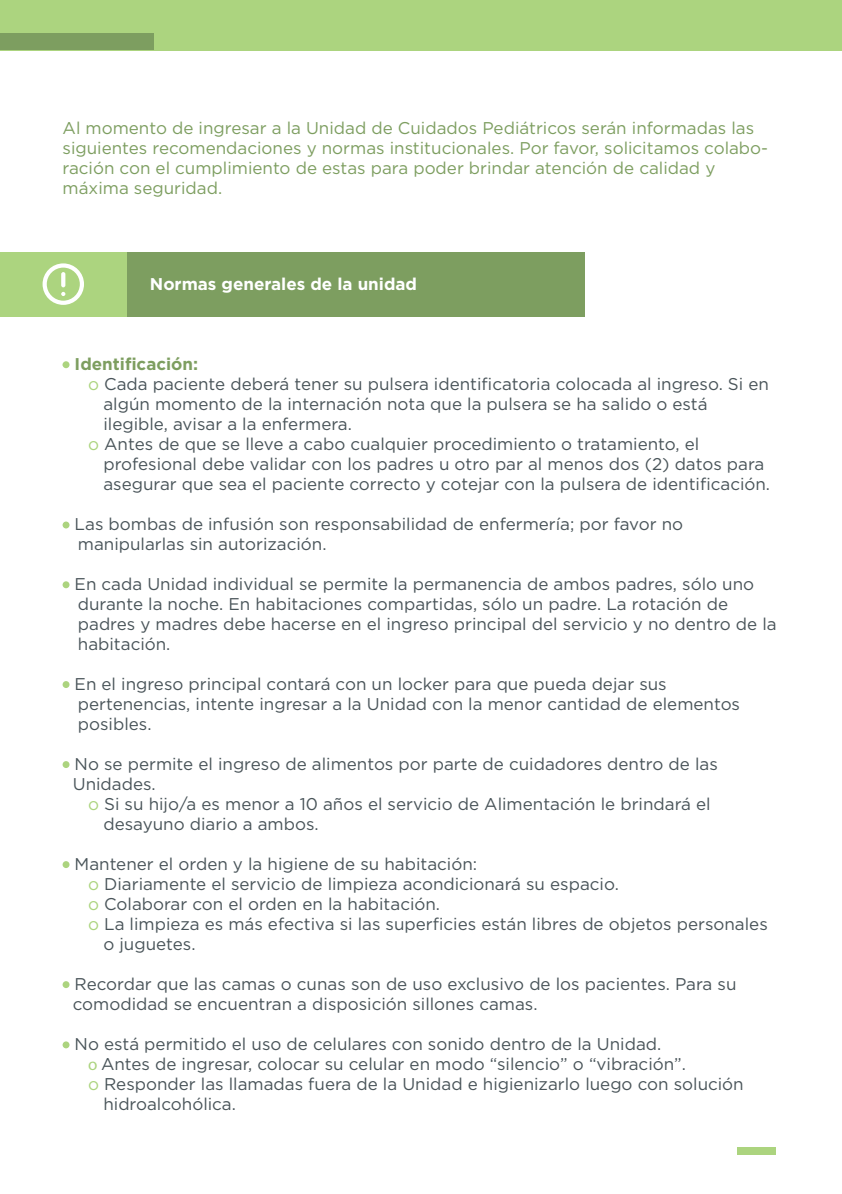
<style>
.page{position:relative;width:842px;height:1194px;background:#fff}
.page>*{position:absolute;margin:0;border:0;box-sizing:border-box;transform-origin:0 0}
.t1{font:17px/20px "Gotham";color:#495459}
.t2{font:17px/20px "Gotham";color:#7d9e60}
.t3{font:700 17px "Gotham";color:#fff}
.t4{font:700 17px "Gotham";color:#7d9e60}
.s1{color:#acd47f}
.s2{font-family:"Myriad Pro";color:#acd47f}
</style>
<div class="page">
<div style="left:0;top:0;width:842px;height:50px;background:#acd47f"></div>
<div style="left:0;top:33px;width:154px;height:17px;background:#7d9e60"></div>
<hr style="left:841px;top:660px;width:1px;height:64px;background:#acd47f">
<div style="left:63px;top:252px;width:522px;height:64px;background:#7d9e60"></div>
<div style="left:0;top:252px;width:127px;height:64px;background:#acd47f"></div>
<svg style="left:43px;top:263px;width:41px;height:42px"></svg>
<div style="left:63px;top:361px;width:7px;height:7px;background:#acd47f;border-radius:50%"></div>
<div style="left:63px;top:521px;width:7px;height:7px;background:#acd47f;border-radius:50%"></div>
<div style="left:63px;top:581px;width:7px;height:7px;background:#acd47f;border-radius:50%"></div>
<div style="left:63px;top:681px;width:7px;height:7px;background:#acd47f;border-radius:50%"></div>
<div style="left:63px;top:761px;width:7px;height:7px;background:#acd47f;border-radius:50%"></div>
<div style="left:63px;top:861px;width:7px;height:7px;background:#acd47f;border-radius:50%"></div>
<div style="left:63px;top:981px;width:7px;height:7px;background:#acd47f;border-radius:50%"></div>
<div style="left:63px;top:1041px;width:7px;height:7px;background:#acd47f;border-radius:50%"></div>
<div style="left:737px;top:1147px;width:38px;height:8px;background:#acd47f"></div>
<p class="t2" style="left:63px;top:118px;width:707px">Al momento de ingresar a la Unidad de Cuidados Pediátricos serán informadas las siguientes recomendaciones y normas institucionales. Por favor, solicitamos colabo&shy;ración con el cumplimiento de estas para poder brindar atención de calidad y máxima seguridad.</p>
<p class="t3" style="left:150px;top:273px;width:269px">Normas generales de la unidad</p>
<p class="t4" style="left:63px;top:353px;width:137px">- Identificación:</p>
<p class="t1" style="left:88px;top:374px;width:682px"><span class="s1">o</span> Cada paciente deberá tener su pulsera identificatoria colocada al ingreso. Si en</p>
<p class="t1" style="left:103px;top:394px;width:606px">algún momento de la internación nota que la pulsera se ha salido o está</p>
<p class="t1" style="left:103px;top:414px;width:250px">ilegible, avisar a la enfermera.</p>
<p class="t1" style="left:88px;top:434px;width:613px"><span class="s1">o</span> Antes de que se lleve a cabo cualquier procedimiento o tratamiento, el</p>
<p class="t1" style="left:103px;top:454px;width:662px">profesional debe validar con los padres u otro par al menos dos (2) datos para</p>
<p class="t1" style="left:103px;top:474px;width:668px">asegurar que sea el paciente correcto y cotejar con la pulsera de identificación.</p>
<p class="t1" style="left:78px;top:514px;width:607px;text-indent:-15px">- Las bombas de infusión son responsabilidad de enfermería; por favor no manipularlas sin autorización.</p>
<p class="t1" style="left:78px;top:574px;width:700px;text-indent:-15px">- En cada Unidad individual se permite la permanencia de ambos padres, sólo uno durante la noche. En habitaciones compartidas, sólo un padre. La rotación de padres y madres debe hacerse en el ingreso principal del servicio y no dentro de la habitación.</p>
<p class="t1" style="left:78px;top:674px;width:664px;text-indent:-15px">- En el ingreso principal contará con un locker para que pueda dejar sus pertenencias, intente ingresar a la Unidad con la menor cantidad de elementos posibles.</p>
<p class="t1" style="left:73px;top:754px;width:646px;text-indent:-10px">- No se permite el ingreso de alimentos por parte de cuidadores dentro de las<br>Unidades.</p>
<p class="t1" style="left:103px;top:794px;width:609px;text-indent:-15px"><span class="s1">o</span> Si su hijo/a es menor a 10 años el servicio de Alimentación le brindará el desayuno diario a ambos.</p>
<p class="t1" style="left:63px;top:854px;width:416px">- Mantener el orden y la higiene de su habitación:</p>
<p class="t1" style="left:88px;top:874px;width:532px"><span class="s1">o</span> Diariamente el servicio de limpieza acondicionará su espacio.</p>
<p class="t1" style="left:88px;top:894px;width:354px"><span class="s1">o</span> Colaborar con el orden en la habitación.</p>
<p class="t1" style="left:88px;top:914px;width:681px"><span class="s1">o</span> La limpieza es más efectiva si las superficies están libres de objetos personales</p>
<p class="t1" style="left:103px;top:934px;width:94px">o juguetes.</p>
<p class="t1" style="left:73px;top:974px;width:665px;text-indent:-10px">- Recordar que las camas o cunas son de uso exclusivo de los pacientes. Para su comodidad se encuentran a disposición sillones camas.</p>
<p class="t1" style="left:63px;top:1034px;width:600px">- No está permitido el uso de celulares con sonido dentro de la Unidad.</p>
<p class="t1" style="left:88px;top:1054px;width:599px"><span class="s2">o</span> Antes de ingresar, colocar su celular en modo “silencio” o “vibración”.</p>
<p class="t1" style="left:88px;top:1074px;width:657px"><span class="s1">o</span> Responder las llamadas fuera de la Unidad e higienizarlo luego con solución</p>
<p class="t1" style="left:103px;top:1094px;width:134px">hidroalcohólica.</p>
</div>
